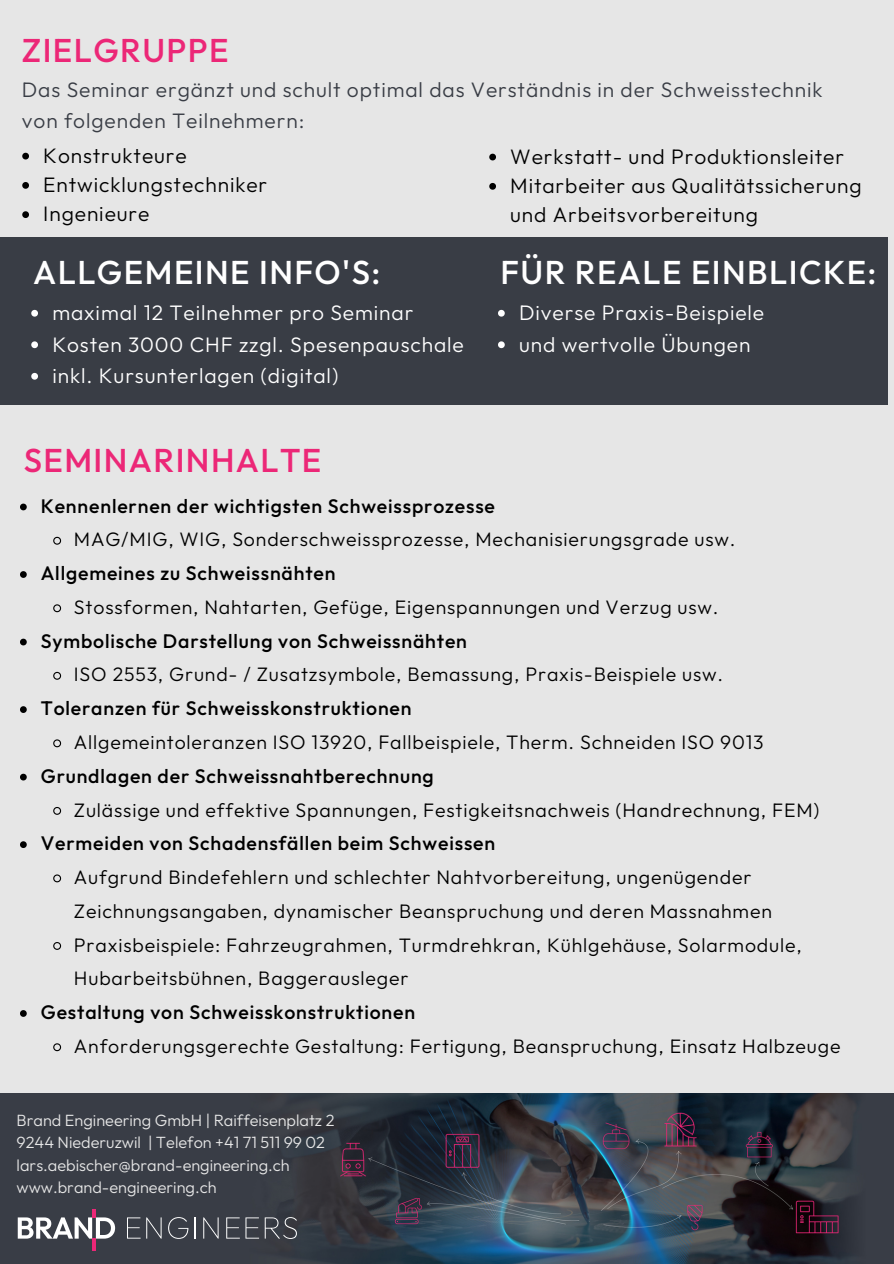
<style>
.page{position:relative;width:894px;height:1264px;background:#fff}
.page>*{position:absolute;margin:0;border:0;box-sizing:border-box;transform-origin:0 0}
.t1{font:500 33px "Outfit";letter-spacing:.045em;color:#fff}
.t2{font:500 33px "Outfit";letter-spacing:.045em;color:#ec2777}
.t3{font:300 21px/31.5px "Outfit";letter-spacing:.045em;color:#fff}
.t4{font:300 21px/29.2px "Outfit";letter-spacing:.045em;color:#000}
.t5{font:300 21px/30.3px "Outfit";letter-spacing:.045em;color:#393d45}
.t6{font:300 19.5px/33.8px "Outfit";letter-spacing:.045em;color:#000}
.t7{font:500 19.5px "Outfit";letter-spacing:.045em;color:#000}
.t8{font:300 16.35px/22.5px "Outfit";color:#e6e6e6}
</style>
<div class="page">
<div style="left:0;top:0;width:893px;height:1263px;background:#e6e6e6"></div>
<div style="left:0;top:237px;width:888px;height:168px;background:#393d45"></div>
<img style="left:0;top:1093px;width:893px;height:170px">
<svg style="left:20px;top:503px;width:7px;height:7px"></svg>
<svg style="left:53px;top:536px;width:9px;height:9px"></svg>
<svg style="left:20px;top:571px;width:7px;height:7px"></svg>
<svg style="left:53px;top:604px;width:9px;height:9px"></svg>
<svg style="left:20px;top:638px;width:7px;height:7px"></svg>
<svg style="left:53px;top:671px;width:9px;height:9px"></svg>
<svg style="left:20px;top:706px;width:7px;height:7px"></svg>
<svg style="left:53px;top:739px;width:9px;height:9px"></svg>
<svg style="left:20px;top:773px;width:7px;height:7px"></svg>
<svg style="left:53px;top:807px;width:9px;height:8px"></svg>
<svg style="left:20px;top:841px;width:7px;height:7px"></svg>
<svg style="left:53px;top:874px;width:9px;height:9px"></svg>
<svg style="left:53px;top:942px;width:9px;height:8px"></svg>
<svg style="left:20px;top:1010px;width:7px;height:6px"></svg>
<svg style="left:53px;top:1043px;width:9px;height:8px"></svg>
<svg style="left:22px;top:153px;width:7px;height:6px"></svg>
<svg style="left:22px;top:182px;width:7px;height:7px"></svg>
<svg style="left:22px;top:211px;width:7px;height:7px"></svg>
<svg style="left:498px;top:310px;width:6px;height:6px"></svg>
<svg style="left:498px;top:341px;width:6px;height:7px"></svg>
<svg style="left:31px;top:310px;width:7px;height:6px"></svg>
<svg style="left:31px;top:341px;width:7px;height:7px"></svg>
<svg style="left:31px;top:373px;width:7px;height:6px"></svg>
<svg style="left:489px;top:154px;width:7px;height:6px"></svg>
<svg style="left:489px;top:183px;width:7px;height:7px"></svg>
<svg style="left:127px;top:1217px;width:13px;height:21px"></svg>
<svg style="left:146px;top:1217px;width:15px;height:21px"></svg>
<svg style="left:168px;top:1216px;width:20px;height:22px"></svg>
<svg style="left:194px;top:1217px;width:1px;height:21px"></svg>
<svg style="left:203px;top:1217px;width:15px;height:21px"></svg>
<svg style="left:226px;top:1217px;width:33px;height:21px"></svg>
<svg style="left:265px;top:1217px;width:32px;height:21px"></svg>
<svg style="left:18px;top:1208px;width:97px;height:30px;background:#828289"></svg>
<hr style="left:92px;top:1238px;width:4px;height:13px;background:#ec2777">
<h1 class="t2" style="left:22px;top:29px;width:208px">ZIELGRUPPE</h1>
<p class="t5" style="left:22px;top:74px;width:802px">Das Seminar ergänzt und schult optimal das Verständnis in der Schweisstechnik von folgenden Teilnehmern:</p>
<p class="t4" style="left:43px;top:140px;width:225px">Konstrukteure<br>Entwicklungstechniker<br>Ingenieure</p>
<h1 class="t1" style="left:33px;top:251px;width:348px">ALLGEMEINE INFO'S:</h1>
<p class="t3" style="left:52px;top:296px;width:413px">maximal 12 Teilnehmer pro Seminar<br>Kosten 3000 CHF zzgl. Spesenpauschale inkl. Kursunterlagen (digital)</p>
<p class="t4" style="left:510px;top:141px;width:352px">Werkstatt- und Produktionsleiter<br>Mitarbeiter aus Qualitätssicherung und Arbeitsvorbereitung</p>
<h1 class="t1" style="left:500px;top:251px;width:377px">FÜR REALE EINBLICKE:</h1>
<p class="t3" style="left:519px;top:296px;width:246px">Diverse Praxis-Beispiele und wertvolle Übungen</p>
<h1 class="t2" style="left:24px;top:439px;width:299px">SEMINARINHALTE</h1>
<p class="t7" style="left:41px;top:493px;width:455px">Kennenlernen der wichtigsten Schweissprozesse</p>
<p class="t6" style="left:74px;top:522px;width:663px">MAG/MIG, WIG, Sonderschweissprozesse, Mechanisierungsgrade usw.</p>
<p class="t7" style="left:41px;top:560px;width:296px">Allgemeines zu Schweissnähten</p>
<p class="t6" style="left:74px;top:590px;width:646px">Stossformen, Nahtarten, Gefüge, Eigenspannungen und Verzug usw.</p>
<p class="t7" style="left:41px;top:628px;width:427px">Symbolische Darstellung von Schweissnähten</p>
<p class="t6" style="left:74px;top:657px;width:650px">ISO 2553, Grund- / Zusatzsymbole, Bemassung, Praxis-Beispiele usw.</p>
<p class="t7" style="left:41px;top:695px;width:372px">Toleranzen für Schweisskonstruktionen</p>
<p class="t6" style="left:74px;top:725px;width:691px">Allgemeintoleranzen ISO 13920, Fallbeispiele, Therm. Schneiden ISO 9013</p>
<p class="t7" style="left:41px;top:763px;width:394px">Grundlagen der Schweissnahtberechnung</p>
<p class="t6" style="left:74px;top:792px;width:746px">Zulässige und effektive Spannungen, Festigkeitsnachweis (Handrechnung, FEM)</p>
<p class="t7" style="left:41px;top:830px;width:456px">Vermeiden von Schadensfällen beim Schweissen</p>
<p class="t6" style="left:74px;top:860px;width:729px">Aufgrund Bindefehlern und schlechter Nahtvorbereitung, ungenügender Zeichnungsangaben, dynamischer Beanspruchung und deren Massnahmen Praxisbeispiele: Fahrzeugrahmen, Turmdrehkran, Kühlgehäuse, Solarmodule, Hubarbeitsbühnen, Baggerausleger</p>
<p class="t7" style="left:41px;top:999px;width:376px">Gestaltung von Schweisskonstruktionen</p>
<p class="t6" style="left:74px;top:1028px;width:767px">Anforderungsgerechte Gestaltung: Fertigung, Beanspruchung, Einsatz Halbzeuge</p>
<p class="t8" style="left:17px;top:1108px;width:319px">Brand Engineering GmbH | Raiffeisenplatz 2<br>9244 Niederuzwil | Telefon +41 71 511 99 02 lars.aebischer@brand-engineering.ch www.brand-engineering.ch</p>
</div>
